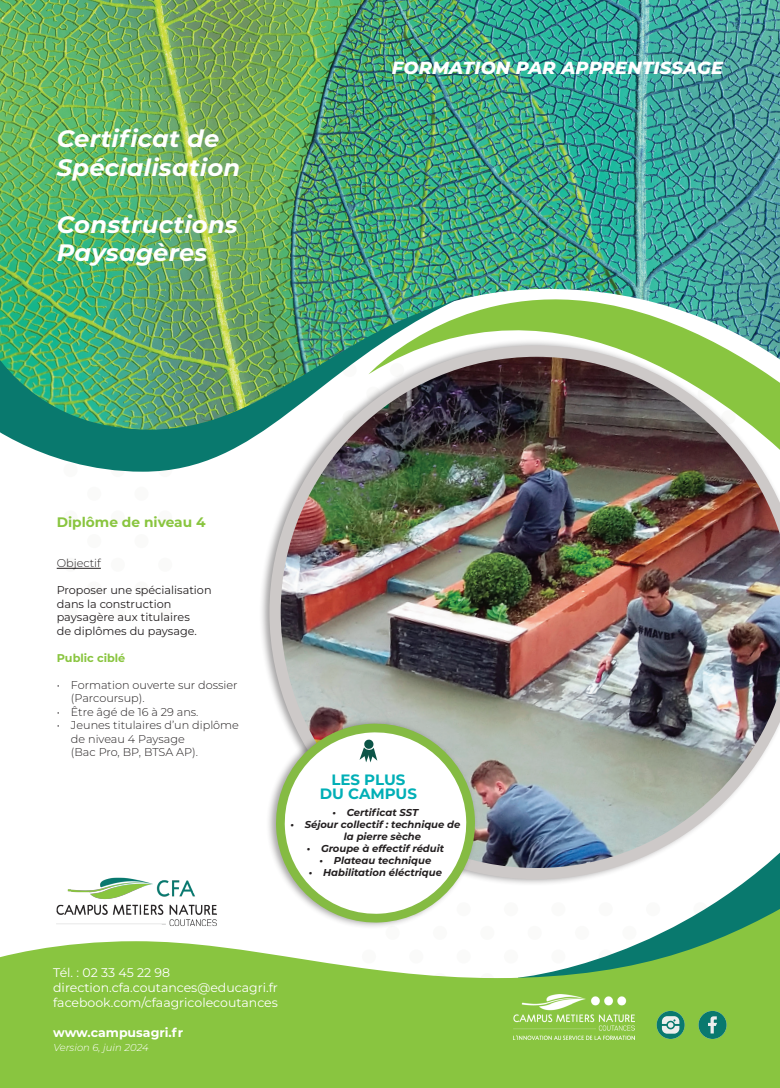
<style>
.page{position:relative;width:780px;height:1088px;background:#fff}
.page>*{position:absolute;margin:0;border:0;box-sizing:border-box;transform-origin:0 0}
.t1{font:italic 700 23.75px/28.5px "Montserrat";letter-spacing:.01em;color:#fff}
.t2{font:italic 800 17.5px "Montserrat";letter-spacing:.01em;color:#fff}
.t3{font:700 15px/13.8px "Montserrat";color:#00afb6;text-align:center}
.t4{font:700 13.75px "Montserrat";color:#89c53f}
.t5{font:12.5px/15px "Montserrat";color:#fff}
.t6{font:700 12.5px "Montserrat";color:#fff}
.t7{font:300 11.25px/13.5px "Montserrat";color:#231f20}
.t8{font:11.25px/13.5px "Montserrat";color:#231f20}
.t9{font:700 11.25px "Montserrat";color:#89c53f}
.t10{font:italic 700 10px/12px "Montserrat";color:#231f20}
.t11{font:italic 300 10px "Montserrat";color:#fff}
</style>
<div class="page">
<div style="left:87px;top:487px;width:14px;height:14px;background:#fafaf9;border-radius:50%"></div>
<div style="left:111px;top:510px;width:14px;height:14px;background:#fafaf9;border-radius:50%"></div>
<div style="left:111px;top:463px;width:14px;height:14px;background:#fafaf9;border-radius:50%"></div>
<div style="left:63px;top:510px;width:15px;height:14px;background:#fafaf9;border-radius:50%"></div>
<div style="left:63px;top:463px;width:15px;height:14px;background:#fafaf9;border-radius:50%"></div>
<div style="left:158px;top:510px;width:14px;height:14px;background:#fafaf9;border-radius:50%"></div>
<div style="left:158px;top:463px;width:14px;height:14px;background:#fafaf9;border-radius:50%"></div>
<div style="left:134px;top:487px;width:15px;height:14px;background:#fafaf9;border-radius:50%"></div>
<div style="left:87px;top:581px;width:14px;height:14px;background:#fafaf9;border-radius:50%"></div>
<div style="left:111px;top:605px;width:14px;height:14px;background:#fafaf9;border-radius:50%"></div>
<div style="left:111px;top:558px;width:14px;height:14px;background:#fafaf9;border-radius:50%"></div>
<div style="left:63px;top:605px;width:15px;height:14px;background:#fafaf9;border-radius:50%"></div>
<svg style="left:63px;top:558px;width:15px;height:14px"></svg>
<div style="left:158px;top:605px;width:14px;height:14px;background:#fafaf9;border-radius:50%"></div>
<div style="left:158px;top:558px;width:14px;height:14px;background:#fafaf9;border-radius:50%"></div>
<div style="left:134px;top:581px;width:15px;height:14px;background:#fafaf9;border-radius:50%"></div>
<svg style="left:0;top:430px;width:259px;height:42px;fill:#09796e"></svg>
<img style="left:0;top:0;width:780px;height:430px">
<svg style="left:732px;top:886px;width:48px;height:5px"></svg>
<svg style="left:0;top:891px;width:780px;height:197px;fill:#89c540"></svg>
<svg style="left:656px;top:1011px;width:28px;height:28px"></svg>
<svg style="left:698px;top:1011px;width:28px;height:28px"></svg>
<img style="left:51px;top:891px;width:266px;height:46px">
<img style="left:514px;top:994px;width:120px;height:45px">
<img style="left:53px;top:877px;width:169px;height:53px">
<div style="left:259px;top:339px;width:521px;height:547px;background:#231f20;opacity:.41"></div>
<img style="left:269px;top:345px;width:511px;height:534px">
<hr style="left:57px;top:568px;width:44px;height:1px;background:#231f20">
<div style="left:265px;top:717px;width:213px;height:212px;background:#231f20;opacity:.41"></div>
<svg style="left:275px;top:723px;width:204px;height:200px"></svg>
<svg style="left:359px;top:739px;width:18px;height:23px"></svg>
<h1 class="t1" style="left:57px;top:123px;width:185px">Certificat de<br>Spécialisation</h1>
<h1 class="t1" style="left:57px;top:209px;width:183px">Constructions<br>Paysagères</h1>
<h2 class="t2" style="left:392px;top:55px;width:333px">FORMATION PAR APPRENTISSAGE</h2>
<p class="t4" style="left:57px;top:512px;width:150px">Diplôme de niveau 4</p>
<p class="t7" style="left:57px;top:556px;width:46px">Objectif</p>
<p class="t8" style="left:57px;top:583px;width:156px">Proposer une spécialisation dans la construction paysagère aux titulaires<br>de diplômes du paysage.</p>
<p class="t9" style="left:57px;top:649px;width:70px">Public ciblé</p>
<p class="t7" style="left:71px;top:677px;width:168px;text-indent:-14px">• Formation ouverte sur dossier (Parcoursup).</p>
<p class="t7" style="left:57px;top:704px;width:143px">• Être âgé de 16 à 29 ans.</p>
<p class="t7" style="left:71px;top:718px;width:170px;text-indent:-14px">• Jeunes titulaires d’un diplôme de niveau 4 Paysage<br>(Bac Pro, BP, BTSA AP).</p>
<h3 class="t3" style="left:320px;top:772px;width:99px">LES PLUS<br>DU CAMPUS</h3>
<p class="t10" style="left:332px;top:805px;width:87px">• Certificat SST</p>
<p class="t10" style="left:344px;top:817px;width:118px;text-indent:-53px">• Séjour collectif : technique de la pierre sèche</p>
<p class="t10" style="left:307px;top:841px;width:139px">• Groupe à effectif réduit</p>
<p class="t10" style="left:319px;top:853px;width:113px">• Plateau technique</p>
<p class="t10" style="left:309px;top:865px;width:134px">• Habilitation éléctrique</p>
<p class="t5" style="left:53px;top:964px;width:226px">Tél. : 02 33 45 22 98 direction.cfa.coutances@educagri.fr facebook.com/cfaagricolecoutances</p>
<p class="t6" style="left:53px;top:1023px;width:131px">www.campusagri.fr</p>
<p class="t11" style="left:53px;top:1041px;width:97px">Version 6, juin 2024</p>
</div>
